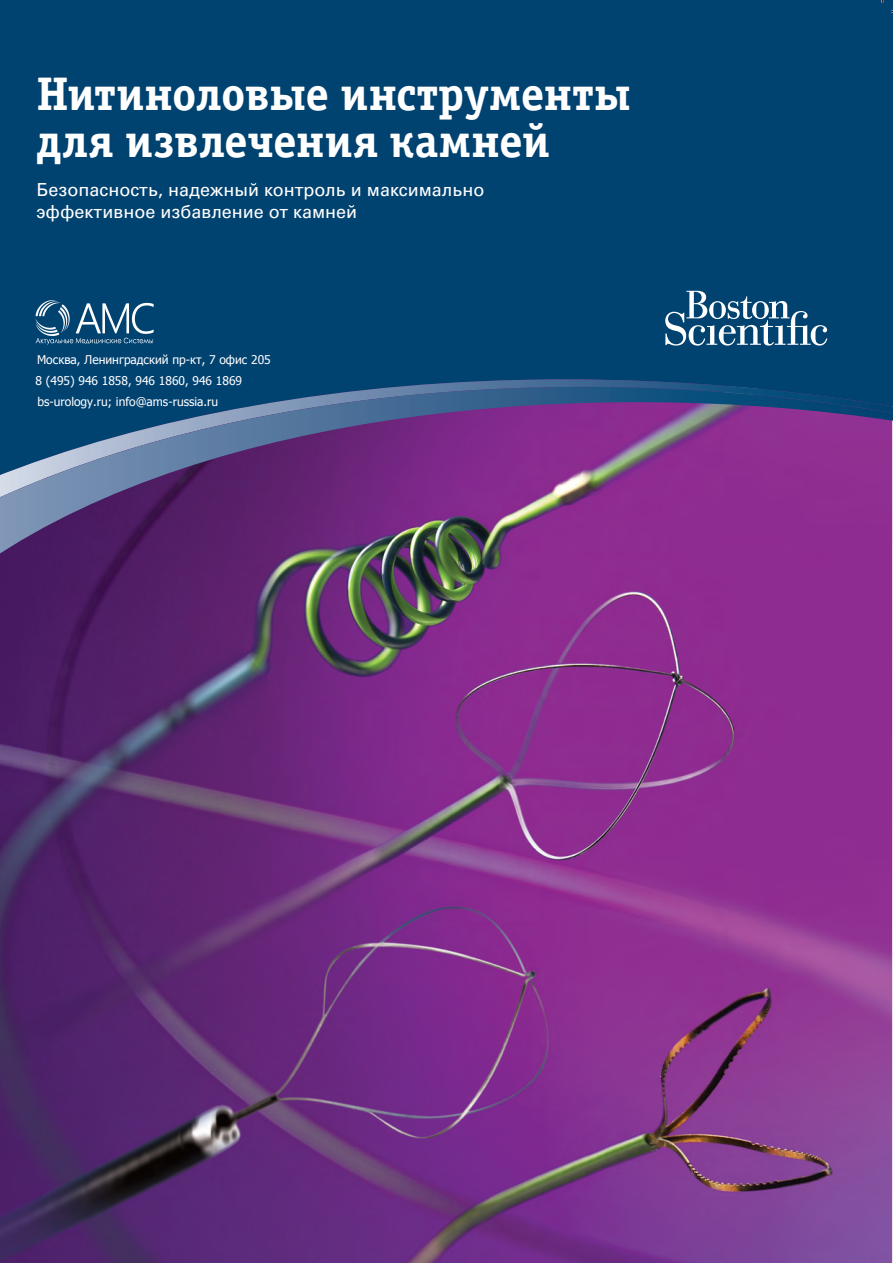
<style>
.page{position:relative;width:893px;height:1263px;background:#fff}
.page>*{position:absolute;margin:0;border:0;box-sizing:border-box;transform-origin:0 0}
.t1{font:47.25px/47.2px "Officina Serif Bold C";letter-spacing:-.01em;color:#fff}
.t2{font:18px/21.6px "Univers LTCYR 55 Roman";color:#fff}
.t3{font:12px/21.1px "Tahoma";color:#fff}
</style>
<div class="page">
<img style="left:0;top:560px;width:891px;height:703px">
<div style="left:0;top:0;width:893px;height:359px;background:#004270"></div>
<div style="left:0;top:359px;width:893px;height:15px;background:#004270"></div>
<svg style="left:0;top:374px;width:893px;height:186px;background:#624085"></svg>
<svg style="left:665px;top:291px;width:162px;height:55px"></svg>
<img style="left:33px;top:295px;width:124px;height:51px">
<h1 class="t1" style="left:37px;top:71px;width:596px">Нитиноловые инструменты для извлечения камней</h1>
<h2 class="t2" style="left:37px;top:179px;width:449px">Безопасность, надежный контроль и максимально эффективное избавление от камней</h2>
<p class="t3" style="left:36px;top:349px;width:237px">Москва, Ленинградский пр-кт, 7 офис 205<br>8 (495) 946 1858, 946 1860, 946 1869 bs-urology.ru; info@ams-russia.ru</p>
</div>
